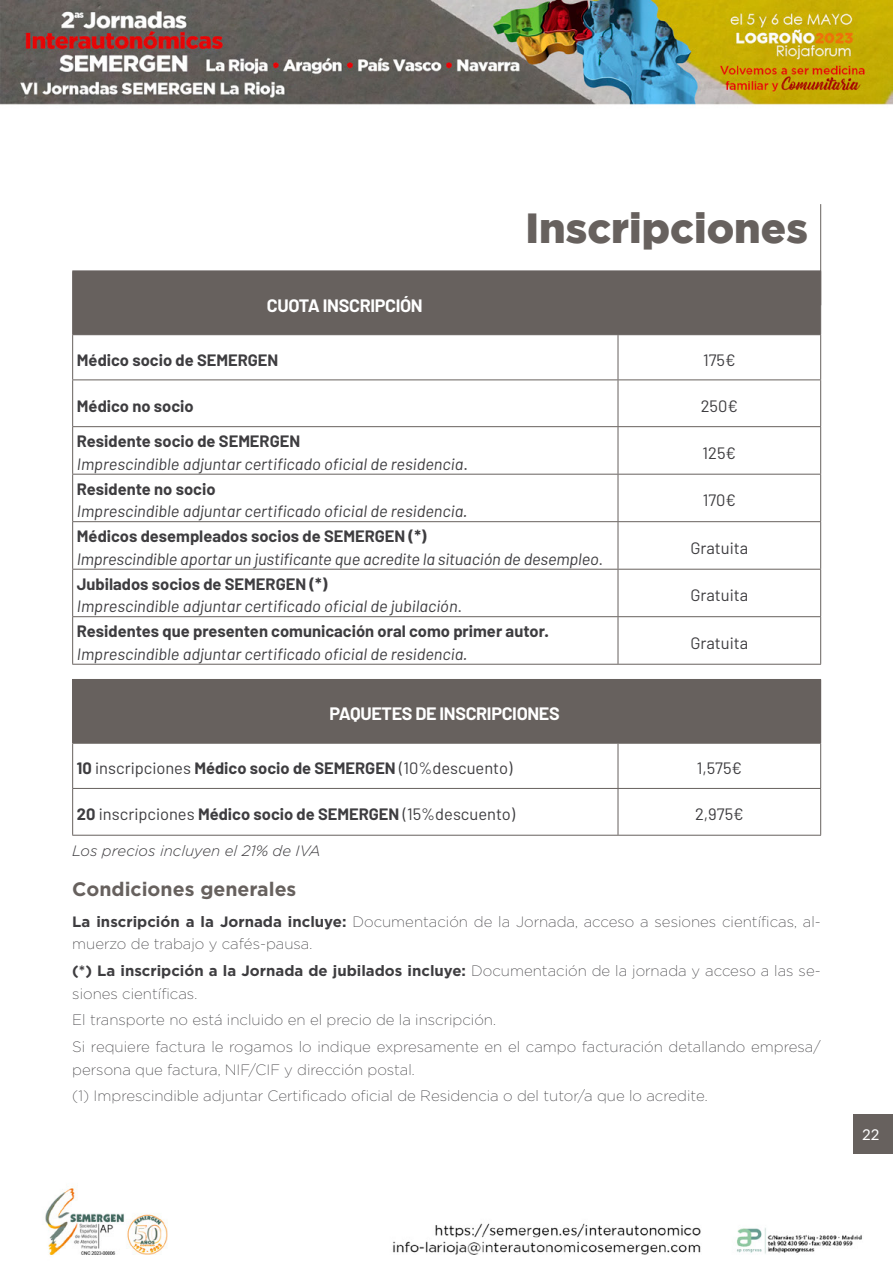
<style>
.page{position:relative;width:893px;height:1263px;background:#fff}
.page>*{position:absolute;margin:0;border:0;box-sizing:border-box;transform-origin:0 0}
.t1{font:900 42px "Gotham";color:#67615e}
.t2{font:700 19.5px "Gotham";color:#67615e}
.t3{font:700 18px "Barlow";letter-spacing:-.02em;color:#fff}
.t4{font:italic 16.5px/22.5px "Barlow";color:#3e3d40}
.t5{font:16.5px "Barlow";color:#3e3d40}
.t6{font:700 16.5px "Barlow";color:#3e3d40}
.t7{font:200 15px/22.5px "Gotham";color:#3e3d40}
.t8{font:italic 300 15px "Gotham";color:#3e3d40}
.t9{font:15px "Lato";color:#fff}
.s1{font-weight:700;font-style:normal}
.s2{font-style:normal}
.s3{font-style:normal;font-size:15px}
.s4{font-weight:700}
</style>
<div class="page">
<img style="left:0;top:0;width:893px;height:1255px">
<div style="left:853px;top:1114px;width:40px;height:39px;background:#67615e"></div>
<hr style="left:820px;top:204px;width:1px;height:101px;background:#67615e">
<div style="left:73px;top:272px;width:747px;height:62px;background:#67615e"></div>
<hr style="left:72px;top:271px;width:1px;height:63px;background:#67615e">
<hr style="left:72px;top:271px;width:546px;height:1px;background:#67615e">
<hr style="left:618px;top:271px;width:1px;height:63px;background:#67615e">
<hr style="left:618px;top:271px;width:203px;height:1px;background:#67615e">
<hr style="left:820px;top:271px;width:1px;height:63px;background:#67615e">
<hr style="left:72px;top:335px;width:1px;height:44px;background:#67615e">
<hr style="left:72px;top:334px;width:546px;height:1px;background:#67615e">
<hr style="left:618px;top:335px;width:1px;height:44px;background:#67615e">
<hr style="left:618px;top:334px;width:203px;height:1px;background:#67615e">
<hr style="left:820px;top:335px;width:1px;height:44px;background:#67615e">
<hr style="left:72px;top:380px;width:1px;height:46px;background:#67615e">
<hr style="left:72px;top:379px;width:546px;height:1px;background:#67615e">
<hr style="left:618px;top:380px;width:1px;height:46px;background:#67615e">
<hr style="left:618px;top:379px;width:203px;height:1px;background:#67615e">
<hr style="left:820px;top:380px;width:1px;height:46px;background:#67615e">
<hr style="left:72px;top:427px;width:1px;height:47px;background:#67615e">
<hr style="left:72px;top:426px;width:546px;height:1px;background:#67615e">
<hr style="left:618px;top:427px;width:1px;height:47px;background:#67615e">
<hr style="left:618px;top:426px;width:203px;height:1px;background:#67615e">
<hr style="left:820px;top:427px;width:1px;height:47px;background:#67615e">
<hr style="left:72px;top:474px;width:1px;height:47px;background:#67615e">
<hr style="left:72px;top:474px;width:546px;height:1px;background:#67615e">
<hr style="left:618px;top:474px;width:1px;height:47px;background:#67615e">
<hr style="left:618px;top:474px;width:203px;height:1px;background:#67615e">
<hr style="left:820px;top:474px;width:1px;height:47px;background:#67615e">
<hr style="left:72px;top:522px;width:1px;height:47px;background:#67615e">
<hr style="left:72px;top:570px;width:1px;height:46px;background:#67615e">
<hr style="left:72px;top:617px;width:1px;height:47px;background:#67615e">
<hr style="left:72px;top:521px;width:546px;height:1px;background:#67615e">
<hr style="left:72px;top:569px;width:546px;height:1px;background:#67615e">
<hr style="left:72px;top:616px;width:546px;height:1px;background:#67615e">
<hr style="left:72px;top:664px;width:546px;height:1px;background:#67615e">
<hr style="left:618px;top:522px;width:1px;height:47px;background:#67615e">
<hr style="left:618px;top:570px;width:1px;height:46px;background:#67615e">
<hr style="left:618px;top:617px;width:1px;height:47px;background:#67615e">
<hr style="left:618px;top:521px;width:203px;height:1px;background:#67615e">
<hr style="left:618px;top:569px;width:203px;height:1px;background:#67615e">
<hr style="left:618px;top:616px;width:203px;height:1px;background:#67615e">
<hr style="left:618px;top:664px;width:203px;height:1px;background:#67615e">
<hr style="left:820px;top:522px;width:1px;height:47px;background:#67615e">
<hr style="left:820px;top:570px;width:1px;height:46px;background:#67615e">
<hr style="left:820px;top:617px;width:1px;height:47px;background:#67615e">
<div style="left:73px;top:679px;width:748px;height:64px;background:#67615e"></div>
<hr style="left:72px;top:680px;width:1px;height:63px;background:#67615e">
<hr style="left:72px;top:679px;width:546px;height:1px;background:#67615e">
<hr style="left:72px;top:744px;width:1px;height:44px;background:#67615e">
<hr style="left:72px;top:743px;width:546px;height:1px;background:#67615e">
<hr style="left:618px;top:744px;width:1px;height:44px;background:#67615e">
<hr style="left:618px;top:743px;width:203px;height:1px;background:#67615e">
<hr style="left:820px;top:744px;width:1px;height:44px;background:#67615e">
<hr style="left:72px;top:789px;width:1px;height:46px;background:#67615e">
<hr style="left:72px;top:788px;width:546px;height:1px;background:#67615e">
<hr style="left:618px;top:789px;width:1px;height:46px;background:#67615e">
<hr style="left:618px;top:788px;width:203px;height:1px;background:#67615e">
<hr style="left:820px;top:789px;width:1px;height:46px;background:#67615e">
<hr style="left:72px;top:835px;width:546px;height:1px;background:#67615e">
<hr style="left:618px;top:835px;width:203px;height:1px;background:#67615e">
<p class="t3" style="left:267px;top:294px;width:157px">CUOTA INSCRIPCIÓN</p>
<h1 class="t1" style="left:525px;top:204px;width:284px">Inscripciones</h1>
<p class="t6" style="left:77px;top:349px;width:203px">Médico socio de SEMERGEN</p>
<p class="t5" style="left:703px;top:349px;width:34px">175€</p>
<p class="t6" style="left:77px;top:395px;width:118px">Médico no socio</p>
<p class="t5" style="left:701px;top:395px;width:39px">250€</p>
<p class="t4" style="left:77px;top:430px;width:393px"><span class="s1">Residente socio de SEMERGEN<br></span>Imprescindible adjuntar certificado oficial de residencia<span class="s2">.</span></p>
<p class="t5" style="left:703px;top:442px;width:35px">125€</p>
<p class="t6" style="left:77px;top:479px;width:140px">Residente no socio</p>
<p class="t4" style="left:77px;top:500px;width:392px">Imprescindible adjuntar certificado oficial de residencia.</p>
<p class="t5" style="left:703px;top:490px;width:35px">170€</p>
<p class="t4" style="left:77px;top:525px;width:527px"><span class="s1">Médicos desempleados socios de SEMERGEN (*)<br></span>Imprescindible aportar un justificante que acredite la situación de desempleo<span class="s3">.</span></p>
<p class="t4" style="left:77px;top:572px;width:386px"><span class="s1">Jubilados socios de SEMERGEN (*)<br></span>Imprescindible adjuntar certificado oficial de jubilación<span class="s3">.</span></p>
<p class="t6" style="left:77px;top:621px;width:473px">Residentes que presenten comunicación oral como primer autor.</p>
<p class="t4" style="left:77px;top:642px;width:392px">Imprescindible adjuntar certificado oficial de residencia.</p>
<p class="t5" style="left:690px;top:537px;width:59px">Gratuita</p>
<p class="t5" style="left:690px;top:585px;width:59px">Gratuita</p>
<p class="t5" style="left:690px;top:632px;width:59px">Gratuita</p>
<p class="t3" style="left:329px;top:703px;width:232px">PAQUETES DE INSCRIPCIONES</p>
<p class="t5" style="left:77px;top:758px;width:437px"><span class="s4">10</span> inscripciones <span class="s4">Médico socio de SEMERGEN</span> (10%descuento)</p>
<p class="t5" style="left:697px;top:758px;width:47px">1,575€</p>
<p class="t5" style="left:77px;top:804px;width:440px"><span class="s4">20</span> inscripciones <span class="s4">Médico socio de SEMERGEN</span> (15%descuento)</p>
<p class="t5" style="left:695px;top:804px;width:50px">2,975€</p>
<p class="t8" style="left:72px;top:843px;width:250px">Los precios incluyen el 21% de IVA</p>
<h2 class="t2" style="left:72px;top:878px;width:226px">Condiciones generales</h2>
<p class="t7" style="left:72px;top:910px;width:750px"><span class="s4">La inscripción a la Jornada incluye:</span> Documentación de la Jornada, acceso a sesiones científicas, al&shy;muerzo de trabajo y cafés-pausa.</p>
<p class="t7" style="left:72px;top:959px;width:750px"><span class="s4">(*) La inscripción a la Jornada de jubilados incluye:</span> Documentación de la jornada y acceso a las se&shy;siones científicas.</p>
<p class="t7" style="left:72px;top:1006px;width:750px;line-height:26.7px">El transporte no está incluido en el precio de la inscripción.<br>Si requiere factura le rogamos lo indique expresamente en el campo facturación detallando empresa/</p>
<p class="t7" style="left:72px;top:1056px;width:637px;line-height:26.7px">persona que factura, NIF/CIF y dirección postal.<br>(1) Imprescindible adjuntar Certificado oficial de Residencia o del tutor/a que lo acredite.</p>
<p class="t9" style="left:862px;top:1124px;width:19px">22</p>
</div>
